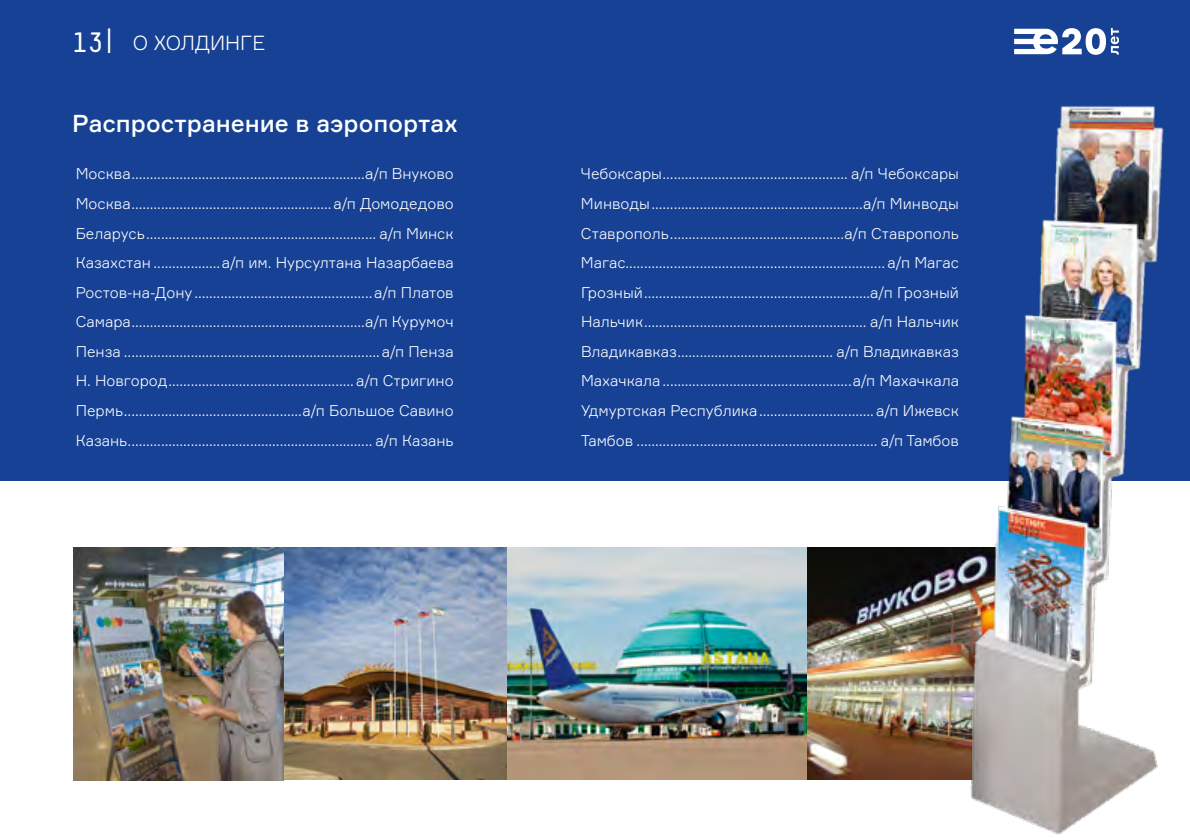
<style>
.page{position:relative;width:1190px;height:840px;background:#fff}
.page>*{position:absolute;margin:0;border:0;box-sizing:border-box;transform-origin:0 0}
.t1{font:28px "Decima Mono X";color:#fff}
.t2{font:500 24px "Formular";color:#fff}
.t3{font:300 20px "Formular";letter-spacing:-.005em;color:#fff}
.t4{font:300 15.2px/29.6px "Formular";color:#fff;text-align:justify}
</style>
<div class="page">
<div style="left:0;top:0;width:1189px;height:480px;background:#164194"></div>
<svg style="left:1014px;top:28px;width:105px;height:27px"></svg>
<img style="left:74px;top:548px;width:435px;height:232px">
<img style="left:507px;top:548px;width:462px;height:231px">
<img style="left:969px;top:105px;width:197px;height:729px">
<h1 class="t1" style="left:72px;top:27px;width:48px">13|</h1>
<h3 class="t3" style="left:133px;top:31px;width:134px">О ХОЛДИНГЕ</h3>
<h2 class="t2" style="left:72px;top:109px;width:387px">Распространение в аэропортах</h2>
<p class="t4" style="left:76px;top:159px;width:380px">Москва...............................................................а/п Внуково Москва......................................................а/п Домодедово Беларусь.............................................................. а/п Минск Казахстан ..................а/п им. Нурсултана Назарбаева Ростов-на-Дону................................................а/п Платов Самара...............................................................а/п Курумоч Пенза .....................................................................а/п Пенза Н. Новгород.................................................. а/п Стригино Пермь................................................а/п Большое Савино Казань.................................................................. а/п Казань</p>
<p class="t4" style="left:581px;top:159px;width:380px">Чебоксары.................................................. а/п Чебоксары Минводы.........................................................а/п Минводы Ставрополь...............................................а/п Ставрополь Магас...................................................................... а/п Магас Грозный.............................................................а/п Грозный Нальчик............................................................ а/п Нальчик Владикавказ.......................................... а/п Владикавказ Махачкала...................................................а/п Махачкала Удмуртская Республика............................... а/п Ижевск Тамбов ................................................................. а/п Тамбов</p>
</div>
